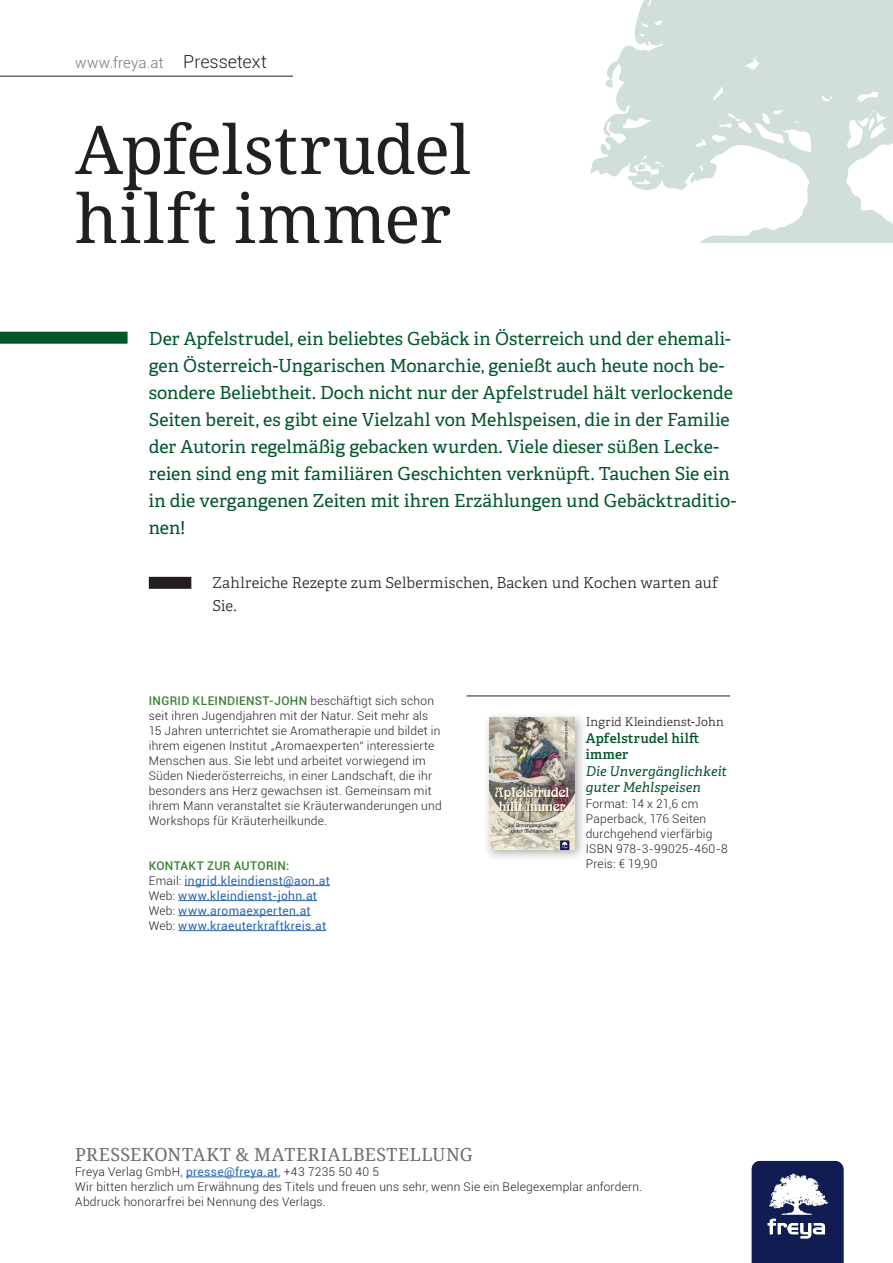
<style>
.page{position:relative;width:893px;height:1263px;background:#fff}
.page>*{position:absolute;margin:0;border:0;box-sizing:border-box;transform-origin:0 0}
.t1{font:67.5px/69px "Noto Serif";color:#231f20}
.t2{font:18px/27px "Adelle";color:#005529}
.t3{font:18px "Noto Serif";letter-spacing:.025em;color:#6c6d70}
.t4{font:300 15px/22.5px "Adelle";letter-spacing:.01em;color:#231f20}
.t5{font:300 15px "Roboto";letter-spacing:.01em;color:#76787b}
.t6{font:italic 13.5px/16.5px "Adelle";letter-spacing:.005em;color:#005529}
.t7{font:600 13.5px/16.5px "Adelle";letter-spacing:.015em;color:#005529}
.t8{font:300 12px/15px "Roboto";letter-spacing:.02em;color:#231f20}
.t9{font:12px/15px "Roboto";letter-spacing:.03em;color:#2b67b2}
.t10{font:300 12px "Adelle";letter-spacing:.02em;color:#231f20}
.s1{font-size:18px;color:#231f20}
.s2{font-weight:500;color:#3a8033}
.s3{font-weight:300;color:#231f20}
.s4{font-weight:400;color:#2b67b2}
</style>
<div class="page">
<hr style="left:186px;top:1176px;width:92px;height:1px;background:#2b67b2">
<hr style="left:0;top:76px;width:293px;height:1px;background:#231f20">
<svg style="left:752px;top:1161px;width:91px;height:102px"></svg>
<svg style="left:590px;top:0;width:303px;height:243px;fill:#d0dfd7"></svg>
<div style="left:0;top:332px;width:128px;height:12px;background:#005529"></div>
<div style="left:149px;top:577px;width:42px;height:12px;background:#231f20"></div>
<hr style="left:185px;top:885px;width:145px;height:1px;background:#2b67b2">
<hr style="left:178px;top:900px;width:139px;height:1px;background:#2b67b2">
<hr style="left:178px;top:915px;width:133px;height:1px;background:#2b67b2">
<hr style="left:178px;top:930px;width:148px;height:1px;background:#2b67b2">
<hr style="left:466px;top:696px;width:264px;height:1px;background:#231f20">
<div style="left:483px;top:711px;width:104px;height:151px;background:#231f20;opacity:.35"></div>
<img style="left:489px;top:717px;width:86px;height:133px">
<p class="t5" style="left:75px;top:52px;width:193px">www.freya.at <span class="s1">Pressetext</span></p>
<h1 class="t1" style="left:75px;top:113px;width:397px">Apfelstrudel hilft immer</h1>
<p class="t2" style="left:149px;top:326px;width:589px">Der Apfelstrudel, ein beliebtes Gebäck in Österreich und der ehemali&shy;gen Österreich-Ungarischen Monarchie, genießt auch heute noch be&shy;sondere Beliebtheit. Doch nicht nur der Apfelstrudel hält verlockende Seiten bereit, es gibt eine Vielzahl von Mehlspeisen, die in der Familie der Autorin regelmäßig gebacken wurden. Viele dieser süßen Lecke&shy;reien sind eng mit familiären Geschichten verknüpft. Tauchen Sie ein in die vergangenen Zeiten mit ihren Erzählungen und Gebäcktraditio&shy;nen!</p>
<p class="t4" style="left:213px;top:572px;width:507px">Zahlreiche Rezepte zum Selbermischen, Backen und Kochen warten auf<br>Sie.</p>
<p class="t8" style="left:149px;top:692px;width:294px"><span class="s2">INGRID KLEINDIENST-JOHN</span> beschäftigt sich schon seit ihren Jugendjahren mit der Natur. Seit mehr als 15 Jahren unterrichtet sie Aromatherapie und bildet in ihrem eigenen Institut „Aromaexperten“ interessierte Menschen aus. Sie lebt und arbeitet vorwiegend im Süden Niederösterreichs, in einer Landschaft, die ihr besonders ans Herz gewachsen ist. Gemeinsam mit ihrem Mann veranstaltet sie Kräuterwanderungen und Workshops für Kräuterheilkunde.</p>
<p class="t9" style="left:149px;top:857px;width:183px"><span class="s2">KONTAKT ZUR AUTORIN:<br></span><span class="s3">Email:</span> ingrid.kleindienst@aon.at<br><span class="s3">Web:</span> www.kleindienst-john.at<br><span class="s3">Web:</span> www.aromaexperten.at<br><span class="s3">Web:</span> www.kraeuterkraftkreis.at</p>
<p class="t10" style="left:586px;top:715px;width:139px">Ingrid Kleindienst-John</p>
<p class="t7" style="left:586px;top:730px;width:115px">Apfelstrudel hilft immer</p>
<p class="t6" style="left:586px;top:763px;width:143px">Die Unvergänglichkeit guter Mehlspeisen</p>
<p class="t8" style="left:586px;top:795px;width:144px">Format: 14 x 21,6 cm<br>Paperback, 176 Seiten durchgehend vierfärbig<br>ISBN 978-3-99025-460-8<br>Preis: € 19,90</p>
<h2 class="t3" style="left:75px;top:1142px;width:399px">PRESSEKONTAKT &amp; MATERIALBESTELLUNG</h2>
<p class="t8" style="left:75px;top:1164px;width:569px">Freya Verlag GmbH, <span class="s4">presse@freya.at</span>, +43 7235 50 40 5<br>Wir bitten herzlich um Erwähnung des Titels und freuen uns sehr, wenn Sie ein Belegexemplar anfordern.<br>Abdruck honorarfrei bei Nennung des Verlags.</p>
</div>
